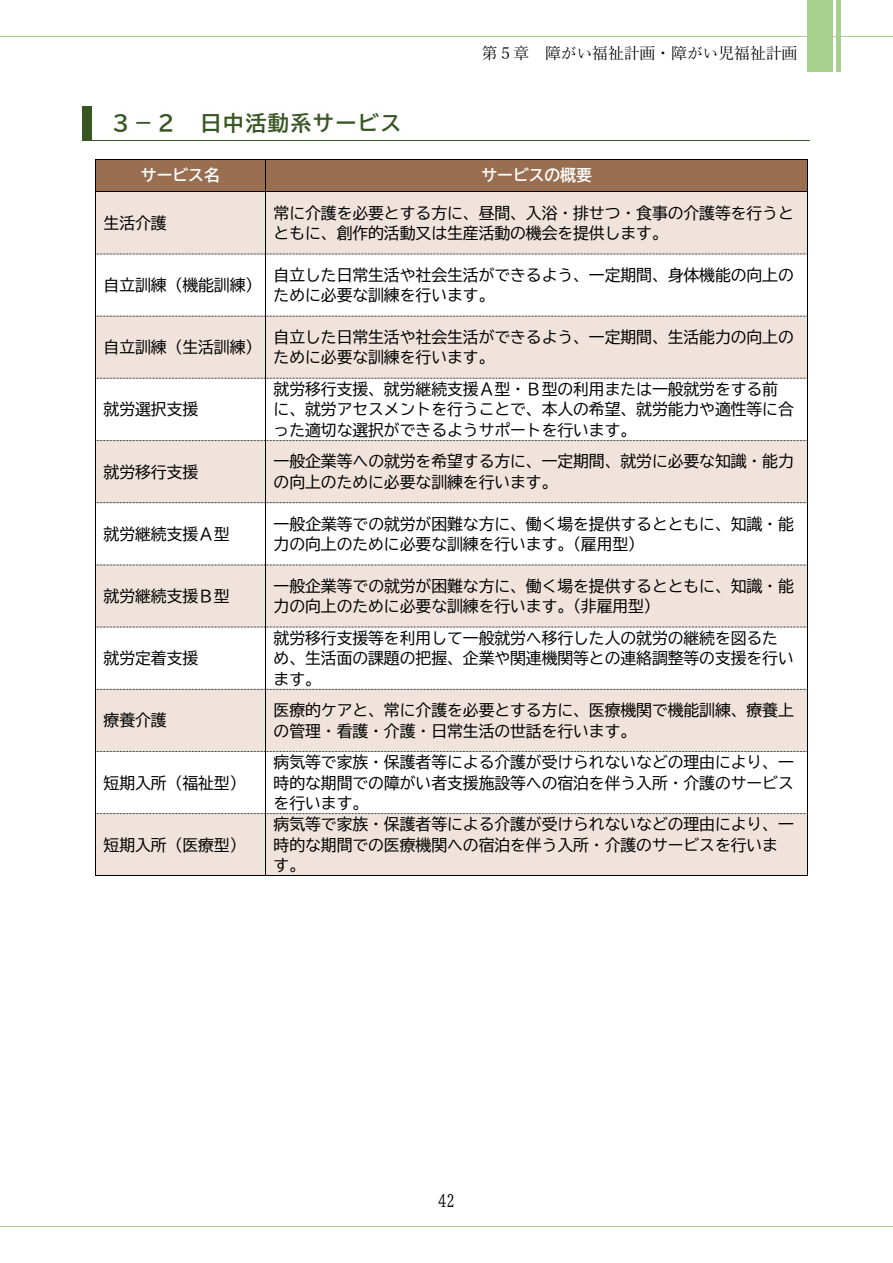
<style>
.page{position:relative;width:893px;height:1263px;background:#fff}
.page>*{position:absolute;margin:0;border:0;box-sizing:border-box;transform-origin:0 0}
.t1{font:21.15px "BIZ UD Gothic Bold";letter-spacing:.065em;color:#385623}
.t2{font:16.5px "BIZ UD Mincho Medium";color:#000}
.t3{font:15.9px/20.5px "BIZ UD Gothic";color:#000}
.t4{font:15.9px "Yu Mincho";color:#000}
.t5{font:15.9px "BIZ UD Gothic Bold";color:#fff}
</style>
<div class="page">
<div style="left:808px;top:0;width:25px;height:71px;background:#a9d18e"></div>
<hr style="left:837px;top:0;width:4px;height:71px;background:#a9d18e">
<hr style="left:82px;top:140px;width:728px;height:1px;background:#385623">
<div style="left:82px;top:106px;width:9px;height:34px;background:#385623"></div>
<div style="left:96px;top:160px;width:169px;height:31px;background:#9a6e50"></div>
<div style="left:266px;top:160px;width:541px;height:31px;background:#9a6e50"></div>
<hr style="left:96px;top:159px;width:169px;height:1px;background:#000">
<hr style="left:266px;top:159px;width:541px;height:1px;background:#000">
<hr style="left:95px;top:160px;width:1px;height:31px;background:#000">
<hr style="left:265px;top:160px;width:1px;height:31px;background:#000">
<hr style="left:807px;top:160px;width:1px;height:31px;background:#000">
<div style="left:96px;top:192px;width:169px;height:62px;background:#f0e3dc"></div>
<div style="left:266px;top:192px;width:541px;height:62px;background:#f0e3dc"></div>
<hr style="left:96px;top:191px;width:169px;height:1px;background:#000">
<hr style="left:266px;top:191px;width:541px;height:1px;background:#000">
<hr style="left:95px;top:192px;width:1px;height:62px;background:#000">
<hr style="left:265px;top:192px;width:1px;height:62px;background:#000">
<hr style="left:807px;top:192px;width:1px;height:62px;background:#000">
<svg style="left:96px;top:254px;width:711px;height:1px"></svg>
<hr style="left:95px;top:254px;width:1px;height:62px;background:#000">
<hr style="left:265px;top:254px;width:1px;height:62px;background:#000">
<hr style="left:807px;top:254px;width:1px;height:62px;background:#000">
<div style="left:96px;top:316px;width:169px;height:62px;background:#f0e3dc"></div>
<div style="left:266px;top:316px;width:541px;height:62px;background:#f0e3dc"></div>
<svg style="left:96px;top:316px;width:711px;height:1px"></svg>
<hr style="left:95px;top:316px;width:1px;height:62px;background:#000">
<hr style="left:265px;top:316px;width:1px;height:62px;background:#000">
<hr style="left:807px;top:316px;width:1px;height:62px;background:#000">
<svg style="left:95px;top:378px;width:713px;height:1px"></svg>
<hr style="left:95px;top:379px;width:1px;height:61px;background:#000">
<hr style="left:265px;top:379px;width:1px;height:61px;background:#000">
<hr style="left:807px;top:379px;width:1px;height:61px;background:#000">
<div style="left:96px;top:441px;width:169px;height:61px;background:#f0e3dc"></div>
<div style="left:266px;top:441px;width:541px;height:61px;background:#f0e3dc"></div>
<svg style="left:95px;top:440px;width:713px;height:1px"></svg>
<hr style="left:95px;top:441px;width:1px;height:61px;background:#000">
<hr style="left:265px;top:441px;width:1px;height:61px;background:#000">
<hr style="left:807px;top:441px;width:1px;height:61px;background:#000">
<svg style="left:95px;top:502px;width:713px;height:1px"></svg>
<hr style="left:95px;top:503px;width:1px;height:62px;background:#000">
<hr style="left:265px;top:503px;width:1px;height:62px;background:#000">
<hr style="left:807px;top:503px;width:1px;height:62px;background:#000">
<div style="left:96px;top:565px;width:169px;height:62px;background:#f0e3dc"></div>
<div style="left:266px;top:565px;width:541px;height:62px;background:#f0e3dc"></div>
<svg style="left:96px;top:565px;width:711px;height:1px"></svg>
<hr style="left:95px;top:565px;width:1px;height:62px;background:#000">
<hr style="left:265px;top:565px;width:1px;height:62px;background:#000">
<hr style="left:807px;top:565px;width:1px;height:62px;background:#000">
<svg style="left:96px;top:627px;width:711px;height:1px"></svg>
<hr style="left:95px;top:627px;width:1px;height:62px;background:#000">
<hr style="left:265px;top:627px;width:1px;height:62px;background:#000">
<hr style="left:807px;top:627px;width:1px;height:62px;background:#000">
<div style="left:96px;top:690px;width:169px;height:61px;background:#f0e3dc"></div>
<div style="left:266px;top:690px;width:541px;height:61px;background:#f0e3dc"></div>
<svg style="left:95px;top:689px;width:713px;height:1px"></svg>
<hr style="left:95px;top:690px;width:1px;height:61px;background:#000">
<hr style="left:265px;top:690px;width:1px;height:61px;background:#000">
<hr style="left:807px;top:690px;width:1px;height:61px;background:#000">
<svg style="left:95px;top:751px;width:713px;height:1px"></svg>
<hr style="left:95px;top:752px;width:1px;height:61px;background:#000">
<hr style="left:265px;top:752px;width:1px;height:61px;background:#000">
<hr style="left:807px;top:752px;width:1px;height:61px;background:#000">
<div style="left:96px;top:814px;width:169px;height:61px;background:#f0e3dc"></div>
<div style="left:266px;top:814px;width:541px;height:61px;background:#f0e3dc"></div>
<svg style="left:95px;top:813px;width:713px;height:1px"></svg>
<hr style="left:95px;top:814px;width:1px;height:61px;background:#000">
<hr style="left:96px;top:875px;width:169px;height:1px;background:#000">
<hr style="left:265px;top:814px;width:1px;height:61px;background:#000">
<hr style="left:266px;top:875px;width:541px;height:1px;background:#000">
<hr style="left:807px;top:814px;width:1px;height:61px;background:#000">
<hr style="left:0;top:36px;width:893px;height:1px;background:#a8d08d">
<hr style="left:0;top:1226px;width:893px;height:1px;background:#a8d08d">
<p class="t4" style="left:482px;top:45px;width:317px">第５章 障がい福祉計画・障がい児福祉計画</p>
<h3 class="t1" style="left:110px;top:112px;width:293px">３－２ 日中活動系サービス</h3>
<p class="t5" style="left:141px;top:167px;width:81px">サービス名</p>
<p class="t5" style="left:481px;top:167px;width:112px">サービスの概要</p>
<p class="t3" style="left:104px;top:212px;width:65px">生活介護</p>
<p class="t3" style="left:274px;top:202px;width:522px">常に介護を必要とする方に、昼間、入浴・排せつ・食事の介護等を行うとともに、創作的活動又は生産活動の機会を提供します。</p>
<p class="t3" style="left:104px;top:275px;width:159px">自立訓練（機能訓練）</p>
<p class="t3" style="left:274px;top:264px;width:522px">自立した日常生活や社会生活ができるよう、一定期間、身体機能の向上のために必要な訓練を行います。</p>
<p class="t3" style="left:104px;top:337px;width:159px">自立訓練（生活訓練）</p>
<p class="t3" style="left:274px;top:327px;width:522px">自立した日常生活や社会生活ができるよう、一定期間、生活能力の向上のために必要な訓練を行います。</p>
<p class="t3" style="left:104px;top:399px;width:96px">就労選択支援</p>
<p class="t3" style="left:274px;top:378px;width:522px">就労移行支援、就労継続支援Ａ型・Ｂ型の利用または一般就労をする前に、就労アセスメントを行うことで、本人の希望、就労能力や適性等に合った適切な選択ができるようサポートを行います。</p>
<p class="t3" style="left:104px;top:461px;width:96px">就労移行支援</p>
<p class="t3" style="left:274px;top:451px;width:522px">一般企業等への就労を希望する方に、一定期間、就労に必要な知識・能力の向上のために必要な訓練を行います。</p>
<p class="t3" style="left:104px;top:523px;width:128px">就労継続支援Ａ型</p>
<p class="t3" style="left:274px;top:513px;width:522px">一般企業等での就労が困難な方に、働く場を提供するとともに、知識・能力の向上のために必要な訓練を行います。（雇用型）</p>
<p class="t3" style="left:104px;top:585px;width:128px">就労継続支援Ｂ型</p>
<p class="t3" style="left:274px;top:575px;width:522px">一般企業等での就労が困難な方に、働く場を提供するとともに、知識・能力の向上のために必要な訓練を行います。（非雇用型）</p>
<p class="t3" style="left:104px;top:648px;width:96px">就労定着支援</p>
<p class="t3" style="left:274px;top:627px;width:522px">就労移行支援等を利用して一般就労へ移行した人の就労の継続を図るため、生活面の課題の把握、企業や関連機関等との連絡調整等の支援を行います。</p>
<p class="t3" style="left:104px;top:710px;width:65px">療養介護</p>
<p class="t3" style="left:274px;top:700px;width:522px">医療的ケアと、常に介護を必要とする方に、医療機関で機能訓練、療養上の管理・看護・介護・日常生活の世話を行います。</p>
<p class="t3" style="left:104px;top:772px;width:144px">短期入所（福祉型）</p>
<p class="t3" style="left:274px;top:752px;width:522px;text-align:justify">病気等で家族・保護者等による介護が受けられないなどの理由により、一時的な期間での障がい者支援施設等への宿泊を伴う入所・介護のサービスを行います。</p>
<p class="t3" style="left:104px;top:834px;width:144px">短期入所（医療型）</p>
<p class="t3" style="left:274px;top:814px;width:522px">病気等で家族・保護者等による介護が受けられないなどの理由により、一時的な期間での医療機関への宿泊を伴う入所・介護のサービスを行います。</p>
<p class="t2" style="left:438px;top:1192px;width:18px">42</p>
</div>
